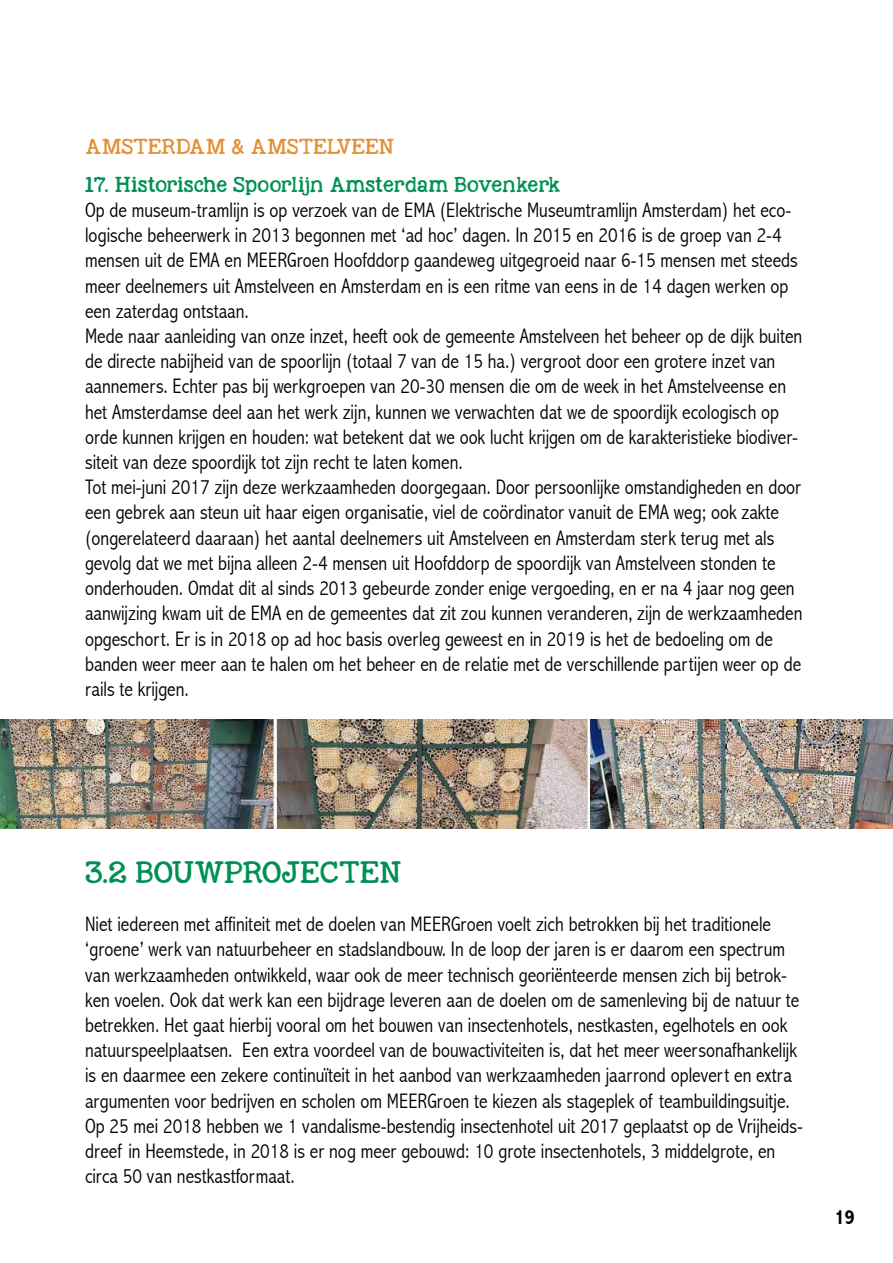
<style>
.page{position:relative;width:893px;height:1263px;background:#fff}
.page>*{position:absolute;margin:0;border:0;box-sizing:border-box;transform-origin:0 0}
.t1{font:22.5px "KG Nextto Me Solid";color:#009056}
.t2{font:300 condensed 21px/25.2px "Abadi";color:#000}
.t3{font:700 condensed 21px "Abadi";color:#020203}
.t4{font:15.75px "KG Nextto Me Solid";color:#009056}
.t5{font:15.75px "KG Nextto Me Solid";color:#e39138}
</style>
<div class="page">
<img style="left:0;top:719px;width:893px;height:109px">
<p class="t5" style="left:85px;top:135px;width:311px">AMSTERDAM &amp; AMSTELVEEN</p>
<p class="t4" style="left:85px;top:173px;width:477px">17. Historische Spoorlijn Amsterdam Bovenkerk</p>
<p class="t2" style="left:85px;top:197px;width:719px">Op de museum-tramlijn is op verzoek van de EMA (Elektrische Museumtramlijn Amsterdam) het eco&shy;logische beheerwerk in 2013 begonnen met ‘ad hoc’ dagen. In 2015 en 2016 is de groep van 2-4 mensen uit de EMA en MEERGroen Hoofddorp gaandeweg uitgegroeid naar 6-15 mensen met steeds meer deelnemers uit Amstelveen en Amsterdam en is een ritme van eens in de 14 dagen werken op een zaterdag ontstaan.<br>Mede naar aanleiding van onze inzet, heeft ook de gemeente Amstelveen het beheer op de dijk buiten de directe nabijheid van de spoorlijn (totaal 7 van de 15 ha.) vergroot door een grotere inzet van aannemers. Echter pas bij werkgroepen van 20-30 mensen die om de week in het Amstelveense en het Amsterdamse deel aan het werk zijn, kunnen we verwachten dat we de spoordijk ecologisch op orde kunnen krijgen en houden: wat betekent dat we ook lucht krijgen om de karakteristieke biodiver&shy;siteit van deze spoordijk tot zijn recht te laten komen.<br>Tot mei-juni 2017 zijn deze werkzaamheden doorgegaan. Door persoonlijke omstandigheden en door een gebrek aan steun uit haar eigen organisatie, viel de coördinator vanuit de EMA weg; ook zakte (ongerelateerd daaraan) het aantal deelnemers uit Amstelveen en Amsterdam sterk terug met als gevolg dat we met bijna alleen 2-4 mensen uit Hoofddorp de spoordijk van Amstelveen stonden te onderhouden. Omdat dit al sinds 2013 gebeurde zonder enige vergoeding, en er na 4 jaar nog geen aanwijzing kwam uit de EMA en de gemeentes dat zit zou kunnen veranderen, zijn de werkzaamheden opgeschort. Er is in 2018 op ad hoc basis overleg geweest en in 2019 is het de bedoeling om de banden weer meer aan te halen om het beheer en de relatie met de verschillende partijen weer op de rails te krijgen.</p>
<p class="t1" style="left:85px;top:856px;width:318px">3.2 BOUWPROJECTEN</p>
<p class="t2" style="left:85px;top:911px;width:720px">Niet iedereen met affiniteit met de doelen van MEERGroen voelt zich betrokken bij het traditionele ‘groene’ werk van natuurbeheer en stadslandbouw. In de loop der jaren is er daarom een spectrum van werkzaamheden ontwikkeld, waar ook de meer technisch georiënteerde mensen zich bij betrok&shy;ken voelen. Ook dat werk kan een bijdrage leveren aan de doelen om de samenleving bij de natuur te betrekken. Het gaat hierbij vooral om het bouwen van insectenhotels, nestkasten, egelhotels en ook natuurspeelplaatsen. Een extra voordeel van de bouwactiviteiten is, dat het meer weersonafhankelijk is en daarmee een zekere continuïteit in het aanbod van werkzaamheden jaarrond oplevert en extra argumenten voor bedrijven en scholen om MEERGroen te kiezen als stageplek of teambuildingsuitje.<br>Op 25 mei 2018 hebben we 1 vandalisme-bestendig insectenhotel uit 2017 geplaatst op de Vrijheids&shy;dreef in Heemstede, in 2018 is er nog meer gebouwd: 10 grote insectenhotels, 3 middelgrote, en circa 50 van nestkastformaat.</p>
<p class="t3" style="left:834px;top:1204px;width:22px">19</p>
</div>
